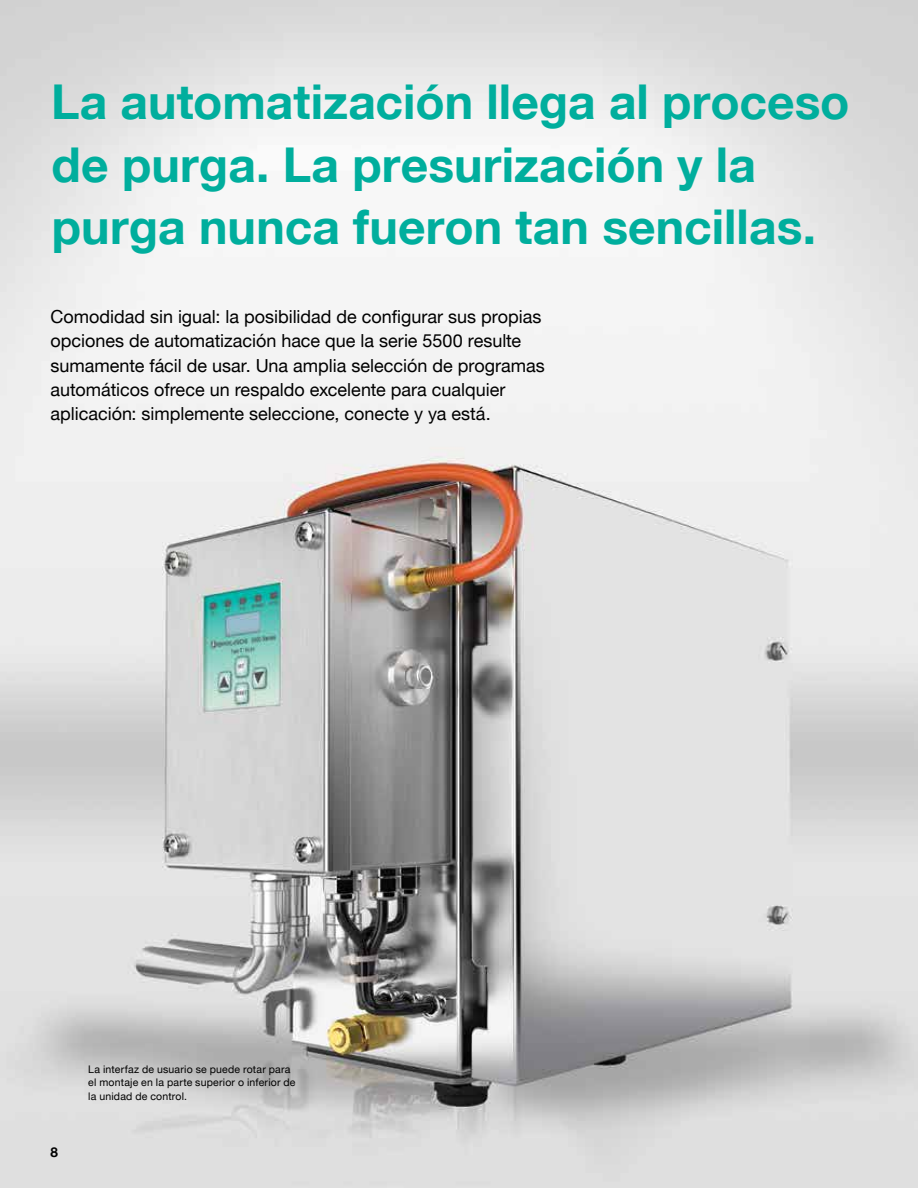
<style>
.page{position:relative;width:918px;height:1188px;background:#fff}
.page>*{position:absolute;margin:0;border:0;box-sizing:border-box;transform-origin:0 0}
.t1{font:700 48px/62.6px "Helvetica Neue LT";color:#00ae9d}
.t2{font:18px/24.3px "Helvetica Neue LT";color:#000}
.t3{font:700 13.5px "Helvetica Neue LT";color:#000}
.t4{font:10.5px/13.6px "Helvetica Neue LT";letter-spacing:.02em;color:#000}
</style>
<div class="page">
<img style="left:0;top:0;width:918px;height:1188px">
<h1 class="t1" style="left:51px;top:70px;width:800px">La automatización llega al proceso de purga. La presurización y la purga nunca fueron tan sencillas.</h1>
<p class="t2" style="left:51px;top:304px;width:496px">Comodidad sin igual: la posibilidad de configurar sus propias opciones de automatización hace que la serie 5500 resulte sumamente fácil de usar. Una amplia selección de programas automáticos ofrece un respaldo excelente para cualquier aplicación: simplemente seleccione, conecte y ya está.</p>
<p class="t3" style="left:51px;top:1143px;width:9px">8</p>
<p class="t4" style="left:88px;top:1062px;width:209px">La interfaz de usuario se puede rotar para el montaje en la parte superior o inferior de la unidad de control.</p>
</div>
